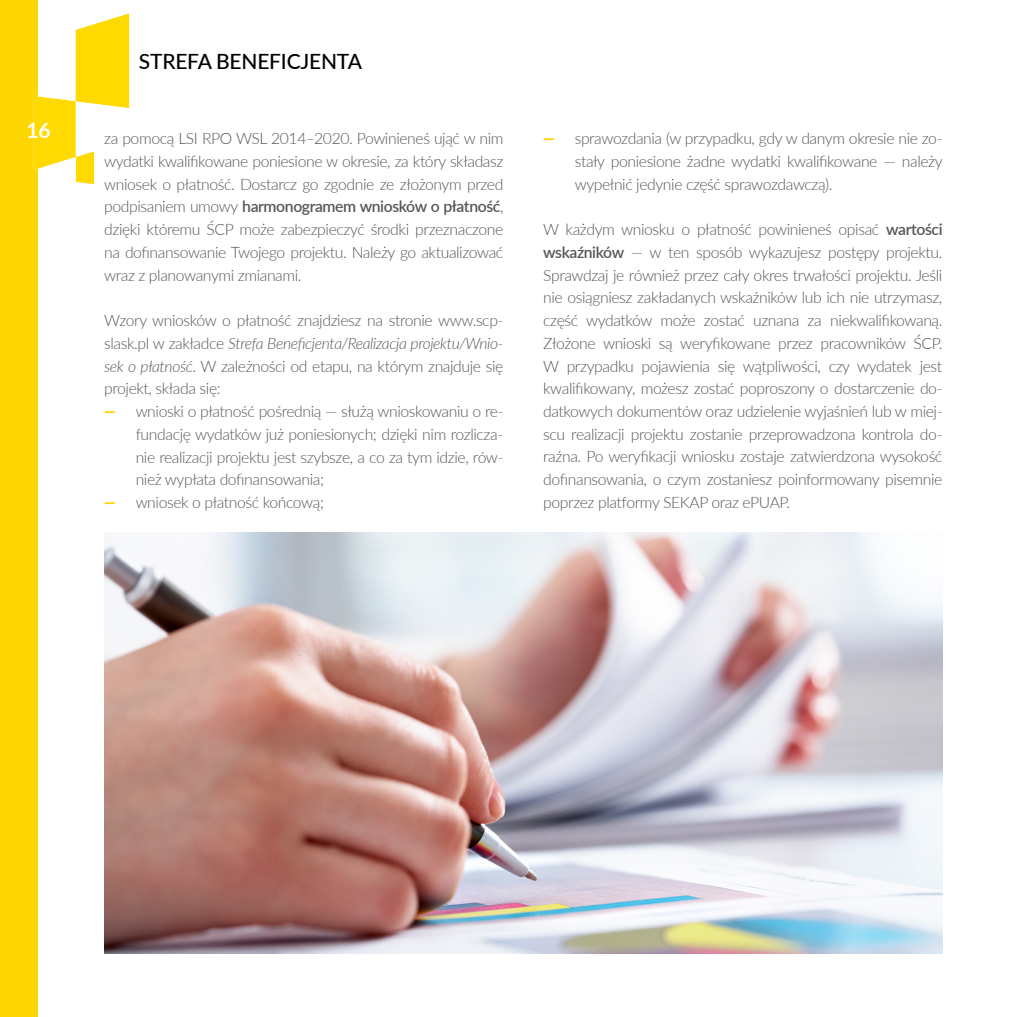
<style>
.page{position:relative;width:1017px;height:1017px;background:#fff}
.page>*{position:absolute;margin:0;border:0;box-sizing:border-box;transform-origin:0 0}
.t1{font:500 21px "Lato";letter-spacing:-.01em;color:#000}
.t2{font:700 21px "Lato";color:#fff}
.t3{font:300 15.75px/22.8px "Lato";letter-spacing:-.025em;color:#555756;text-align:justify}
.s1{font-weight:600}
.s2{font-style:italic}
.s3{font-weight:900;font-style:italic;color:#fed400}
</style>
<div class="page">
<div style="left:0;top:0;width:38px;height:1017px;background:#ffd700"></div>
<img style="left:14px;top:0;width:116px;height:225px">
<img style="left:104px;top:532px;width:839px;height:422px">
<h1 class="t2" style="left:26px;top:115px;width:26px">16</h1>
<h1 class="t1" style="left:139px;top:46px;width:225px">STREFA BENEFICJENTA</h1>
<p class="t3" style="left:104px;top:127px;width:401px">za pomocą LSI RPO WSL 2014‒2020. Powinieneś ująć w nim wydatki kwalifikowane poniesione w okresie, za który składasz wniosek o płatność. Dostarcz go zgodnie ze złożonym przed podpisaniem umowy <span class="s1">harmonogramem wniosków o płatność</span>, dzięki któremu ŚCP może zabezpieczyć środki przeznaczone na dofinansowanie Twojego projektu. Należy go aktualizować wraz z planowanymi zmianami.</p>
<p class="t3" style="left:104px;top:308px;width:401px">Wzory wniosków o płatność znajdziesz na stronie www.scp&shy;slask.pl w zakładce <span class="s2">Strefa Beneficjenta/Realizacja projektu/Wnio&shy;sek o płatność</span>. W zależności od etapu, na którym znajduje się projekt, składa się:</p>
<p class="t3" style="left:136px;top:399px;width:369px;text-indent:-31px"><span class="s3">—</span> wnioski o płatność pośrednią — służą wnioskowaniu o re&shy;fundację wydatków już poniesionych; dzięki nim rozlicza&shy;nie realizacji projektu jest szybsze, a co za tym idzie, rów&shy;nież wypłata dofinansowania;</p>
<p class="t3" style="left:104px;top:490px;width:221px"><span class="s3">—</span> wniosek o płatność końcową;</p>
<p class="t3" style="left:575px;top:126px;width:370px;text-indent:-32px"><span class="s3">—</span> sprawozdania (w przypadku, gdy w danym okresie nie zo&shy;stały poniesione żadne wydatki kwalifikowane — należy wypełnić jedynie część sprawozdawczą).</p>
<p class="t3" style="left:543px;top:217px;width:401px">W każdym wniosku o płatność powinieneś opisać <span class="s1">wartości wskaźników</span> — w ten sposób wykazujesz postępy projektu.<br>Sprawdzaj je również przez cały okres trwałości projektu. Jeśli nie osiągniesz zakładanych wskaźników lub ich nie utrzymasz, część wydatków może zostać uznana za niekwalifikowaną.<br>Złożone wnioski są weryfikowane przez pracowników ŚCP.<br>W przypadku pojawienia się wątpliwości, czy wydatek jest kwalifikowany, możesz zostać poproszony o dostarczenie do&shy;datkowych dokumentów oraz udzielenie wyjaśnień lub w miej&shy;scu realizacji projektu zostanie przeprowadzona kontrola do&shy;raźna. Po weryfikacji wniosku zostaje zatwierdzona wysokość dofinansowania, o czym zostaniesz poinformowany pisemnie poprzez platformy SEKAP oraz ePUAP.</p>
</div>
